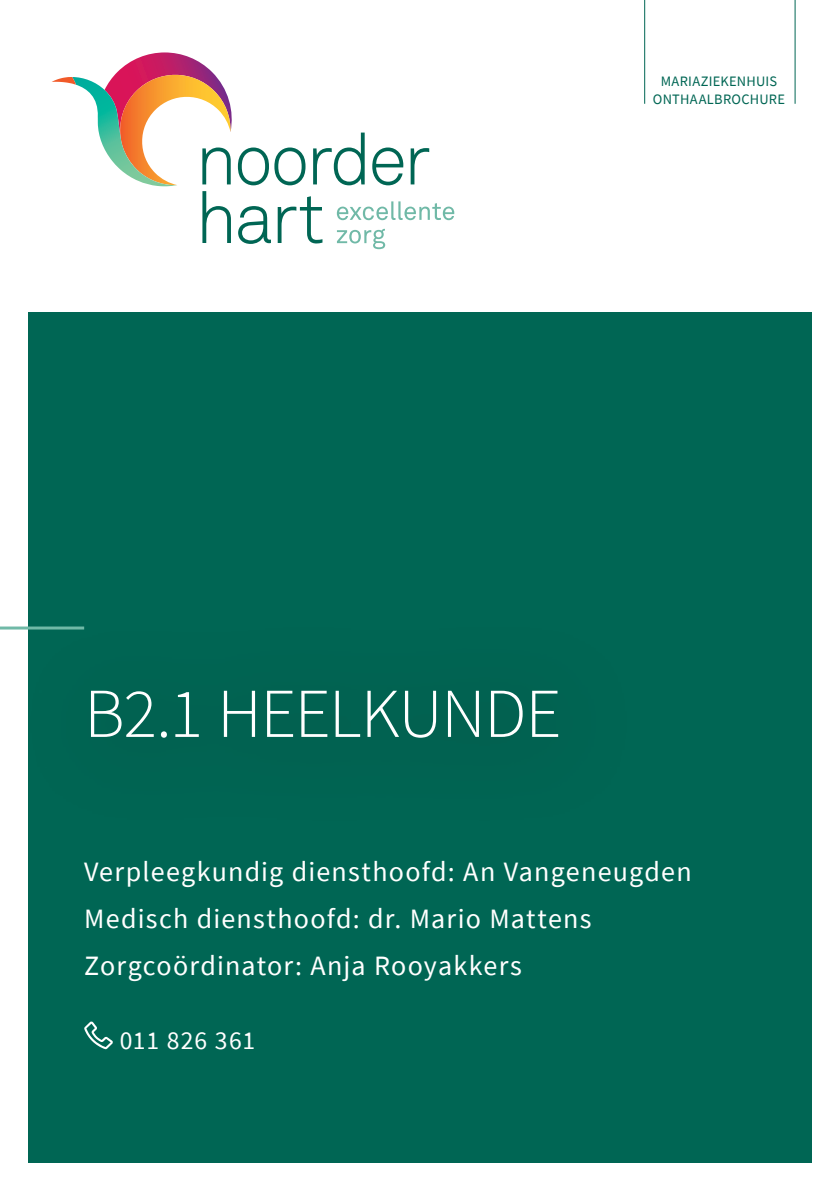
<style>
.page{position:relative;width:840px;height:1191px;background:#fff}
.page>*{position:absolute;margin:0;border:0;box-sizing:border-box;transform-origin:0 0}
.covertitel{font:300 70px "Source Sans Pro";letter-spacing:-.02em;color:#fff}
.Titel_N2{font:28px "Source Sans Pro";letter-spacing:.045em;color:#fff}
.Titel_N2-2{font:25.6px "Source Sans Pro";letter-spacing:.035em;color:#fff}
.t1{font:14.4px "Source Sans Pro";letter-spacing:.015em;color:#006654}
</style>
<div class="page">
<div style="left:28px;top:312px;width:783px;height:850px;background:#006654"></div>
<hr style="left:794px;top:0;width:1px;height:104px;background:#006654">
<hr style="left:0;top:626px;width:84px;height:3px;background:#70b9a7">
<svg style="left:52px;top:52px;width:402px;height:197px"></svg>
<svg style="left:84px;top:1021px;width:29px;height:28px"></svg>
<div style="left:17px;top:616px;width:621px;height:216px;background:#006452"></div>
<hr style="left:643px;top:0;width:1px;height:104px;background:#006654">
<p class="t1" style="left:660px;top:72px;width:118px">MARIAZIEKENHUIS</p>
<p class="t1" style="left:652px;top:90px;width:133px">ONTHAALBROCHURE</p>
<p class="covertitel" style="left:84px;top:670px;width:478px">B2.1 HEELKUNDE</p>
<p class="Titel_N2" style="left:84px;top:853px;width:608px">Verpleegkundig diensthoofd: An Vangeneugden</p>
<p class="Titel_N2" style="left:84px;top:901px;width:508px">Medisch diensthoofd: dr. Mario Mattens</p>
<p class="Titel_N2" style="left:84px;top:948px;width:439px">Zorgcoördinator: Anja Rooyakkers</p>
<p class="Titel_N2-2" style="left:120px;top:1024px;width:137px">011 826 361</p>
</div>
